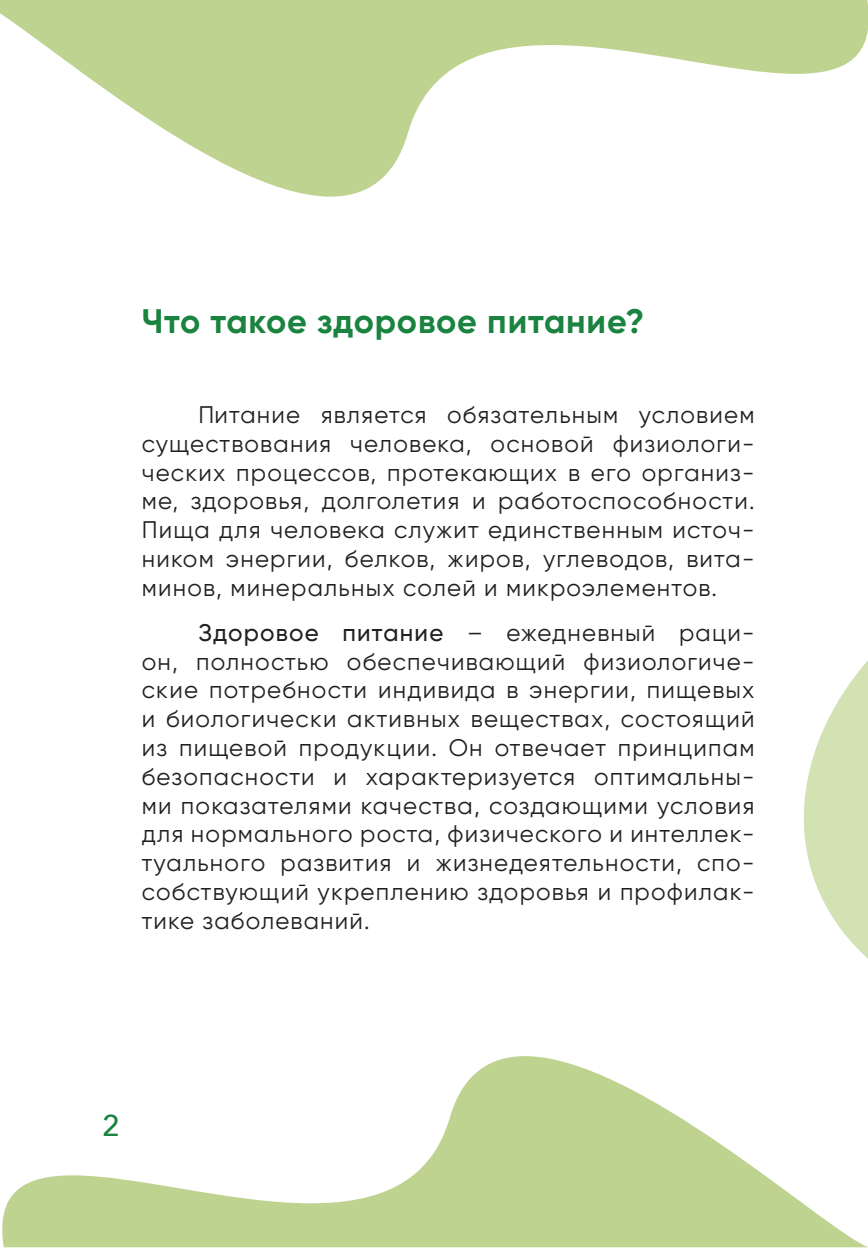
<style>
.page{position:relative;width:868px;height:1248px;background:#fff}
.page>*{position:absolute;margin:0;border:0;box-sizing:border-box;transform-origin:0 0}
.t1{font:700 34px "Gilroy";letter-spacing:.025em;color:#1a8340}
.t2{font:500 30px "Avenir Next";color:#1a8340}
.t3{font:24px/28.8px "Gilroy";letter-spacing:.05em;color:#231f20;text-align:justify}
.s1{font-weight:500}
</style>
<div class="page">
<svg style="left:2px;top:1056px;width:865px;height:191px"></svg>
<svg style="left:0;top:0;width:867px;height:197px"></svg>
<svg style="left:803px;top:662px;width:64px;height:449px"></svg>
<h1 class="t1" style="left:142px;top:300px;width:504px">Что такое здоровое питание?</h1>
<p class="t3" style="left:142px;top:400px;width:614px;text-indent:57px">Питание является обязательным условием существования человека, основой физиологи&shy;ческих процессов, протекающих в его организ&shy;ме, здоровья, долголетия и работоспособности.<br>Пища для человека служит единственным источ&shy;ником энергии, белков, жиров, углеводов, вита&shy;минов, минеральных солей и микроэлементов.</p>
<p class="t3" style="left:142px;top:617px;width:614px;text-indent:57px"><span class="s1">Здоровое питание</span> – ежедневный раци&shy;он, полностью обеспечивающий физиологиче&shy;ские потребности индивида в энергии, пищевых и биологически активных веществах, состоящий из пищевой продукции. Он отвечает принципам безопасности и характеризуется оптимальны&shy;ми показателями качества, создающими условия для нормального роста, физического и интеллек&shy;туального развития и жизнедеятельности, спо&shy;собствующий укреплению здоровья и профилак&shy;тике заболеваний.</p>
<p class="t2" style="left:102px;top:1100px;width:19px">2</p>
</div>
